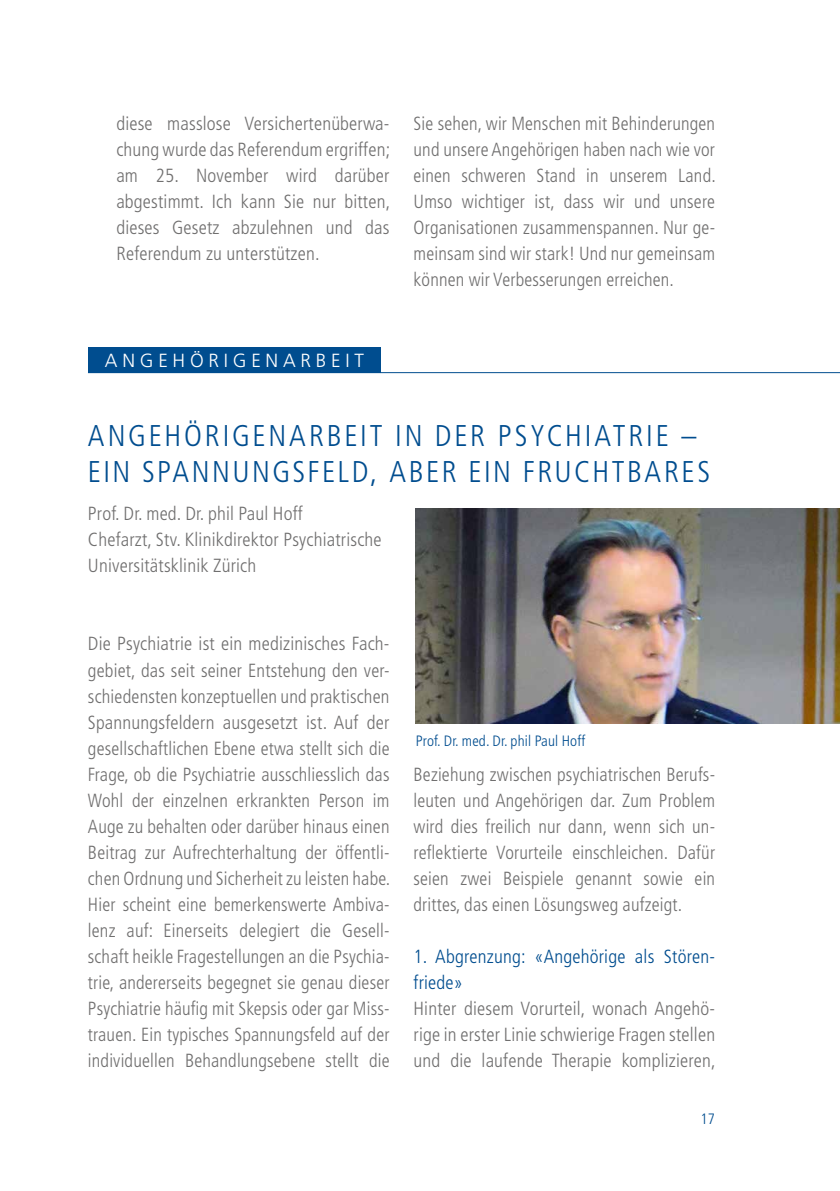
<style>
.page{position:relative;width:840px;height:1191px;background:#fff}
.page>*{position:absolute;margin:0;border:0;box-sizing:border-box;transform-origin:0 0}
.t1{font:300 condensed 30px/36px "Frutiger LT";letter-spacing:.085em;color:#004d8f}
.t2{font:300 condensed 19px/26px "Frutiger LT";letter-spacing:.01em;color:#706f6f;text-align:justify}
.t3{font:300 condensed 19px/26px "Frutiger LT";letter-spacing:.01em;color:#004d8f}
.t4{font:300 19px "Frutiger LT";letter-spacing:.25em;color:#fff}
.t5{font:300 condensed 15px "Frutiger LT";letter-spacing:.01em;color:#004d8f}
</style>
<div class="page">
<img style="left:415px;top:508px;width:424px;height:216px">
<div style="left:88px;top:347px;width:293px;height:26px;background:#004d8f"></div>
<hr style="left:88px;top:372px;width:751px;height:1px;background:#004d8f">
<p class="t2" style="left:116px;top:111px;width:275px">diese masslose Versichertenüberwa&shy;chung wurde das Referendum ergriffen; am 25. November wird darüber abgestimmt. Ich kann Sie nur bitten, dieses Gesetz abzulehnen und das Referendum zu unterstützen.</p>
<p class="t2" style="left:413px;top:111px;width:303px">Sie sehen, wir Menschen mit Behinderungen und unsere Angehörigen haben nach wie vor einen schweren Stand in unserem Land.<br>Umso wichtiger ist, dass wir und unsere Organisationen zusammenspannen. Nur ge&shy;meinsam sind wir stark! Und nur gemeinsam können wir Verbesserungen erreichen.</p>
<p class="t4" style="left:105px;top:350px;width:260px">ANGEHÖRIGENARBEIT</p>
<h1 class="t1" style="left:88px;top:418px;width:623px">ANGEHÖRIGENARBEIT IN DER PSYCHIATRIE –<br>EIN SPANNUNGSFELD, ABER EIN FRUCHTBARES</h1>
<p class="t2" style="left:88px;top:501px;width:295px;text-align:left">Prof. Dr. med. Dr. phil Paul Hoff<br>Chefarzt, Stv. Klinikdirektor Psychiatrische<br>Universitätsklinik Zürich</p>
<p class="t2" style="left:88px;top:631px;width:303px">Die Psychiatrie ist ein medizinisches Fach&shy;gebiet, das seit seiner Entstehung den ver&shy;schiedensten konzeptuellen und praktischen Spannungsfeldern ausgesetzt ist. Auf der gesellschaftlichen Ebene etwa stellt sich die Frage, ob die Psychiatrie ausschliesslich das Wohl der einzelnen erkrankten Person im Auge zu behalten oder darüber hinaus einen Beitrag zur Aufrechterhaltung der öffentli&shy;chen Ordnung und Sicherheit zu leisten habe.<br>Hier scheint eine bemerkenswerte Ambiva&shy;lenz auf: Einerseits delegiert die Gesell&shy;schaft heikle Fragestellungen an die Psychia&shy;trie, andererseits begegnet sie genau dieser Psychiatrie häufig mit Skepsis oder gar Miss&shy;trauen. Ein typisches Spannungsfeld auf der individuellen Behandlungsebene stellt die</p>
<p class="t5" style="left:415px;top:732px;width:171px">Prof. Dr. med. Dr. phil Paul Hoff</p>
<p class="t2" style="left:413px;top:761px;width:303px">Beziehung zwischen psychiatrischen Berufs&shy;leuten und Angehörigen dar. Zum Problem wird dies freilich nur dann, wenn sich un&shy;reflektierte Vorurteile einschleichen. Dafür seien zwei Beispiele genannt sowie ein drittes, das einen Lösungsweg aufzeigt.</p>
<p class="t3" style="left:413px;top:943px;width:303px">1. Abgrenzung: «Angehörige als Stören&shy;friede»</p>
<p class="t2" style="left:413px;top:995px;width:303px">Hinter diesem Vorurteil, wonach Angehö&shy;rige in erster Linie schwierige Fragen stellen und die laufende Therapie komplizieren,</p>
<p class="t5" style="left:700px;top:1110px;width:16px">17</p>
</div>
